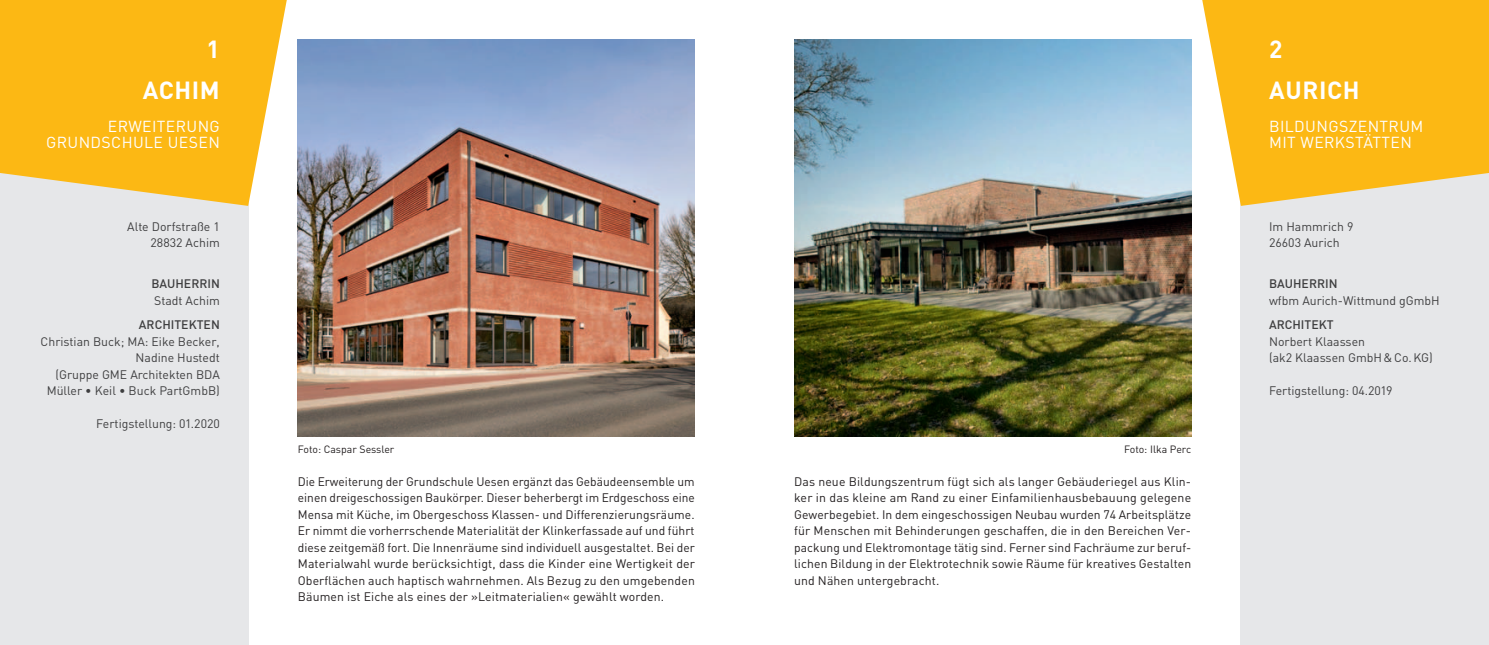
<style>
.page{position:relative;width:1489px;height:645px;background:#fff}
.page>*{position:absolute;margin:0;border:0;box-sizing:border-box;transform-origin:0 0}
.t1{font:700 24.5px "DIN";color:#fff}
.t2{font:15.75px/16.4px "DIN";letter-spacing:.025em;color:#fff}
.t3{font:12.25px/16.4px "DIN";letter-spacing:.01em;color:#231f20}
.t4{font:12.25px/16.4px "DIN";color:#3e3e3f}
.t5{font:500 12.25px "DIN";color:#3e3e3f}
.t6{font:10.5px "DIN";color:#231f20}
</style>
<div class="page">
<div style="left:1240px;top:164px;width:248px;height:481px;background:#e6e7e9"></div>
<div style="left:0;top:164px;width:248px;height:481px;background:#e6e7e9"></div>
<svg style="left:1202px;top:0;width:286px;height:206px;background:#fac033"></svg>
<svg style="left:0;top:0;width:287px;height:206px;background:#fabf30"></svg>
<img style="left:794px;top:40px;width:397px;height:397px">
<img style="left:298px;top:40px;width:396px;height:397px">
<h1 class="t1" style="left:206px;top:33px;width:15px">1</h1>
<h1 class="t1" style="left:1268px;top:33px;width:15px">2</h1>
<h1 class="t1" style="left:143px;top:74px;width:15px">ACHI</h1>
<h1 class="t1" style="left:200px;top:74px;width:21px">M</h1>
<p class="t2" style="left:108px;top:118px;width:21px">Erweiterung</p>
<p class="t2" style="left:46px;top:134px;width:23px">Grundschule</p>
<p class="t2" style="left:168px;top:134px;width:22px">Uesen</p>
<p class="t4" style="left:127px;top:218px;width:94px;text-align:right">Alte Dorfstraße 1<br>28832 Achim</p>
<p class="t5" style="left:151px;top:276px;width:70px">BAUHERRIN</p>
<p class="t4" style="left:154px;top:292px;width:67px">Stadt Achim</p>
<p class="t5" style="left:139px;top:317px;width:82px">ARCHITEKTEN</p>
<p class="t4" style="left:41px;top:333px;width:181px;text-align:right">Christian Buck; MA: Eike Becker,<br>Nadine Hustedt<br>(Gruppe GME Architekten BDA<br>Müller • Keil • Buck PartGmbB)</p>
<p class="t4" style="left:96px;top:415px;width:125px">Fertigstellung: 01.2020</p>
<p class="t6" style="left:298px;top:443px;width:98px">Foto: Caspar Sessler</p>
<p class="t3" style="left:298px;top:473px;width:399px;text-align:justify">Die Erweiterung der Grundschule Uesen ergänzt das Gebäudeensemble um einen dreigeschossigen Baukörper. Dieser beherbergt im Erdgeschoss eine Mensa mit Küche, im Obergeschoss Klassen- und Differenzierungsräume.<br>Er nimmt die vorherrschende Materialität der Klinkerfassade auf und führt diese zeitgemäß fort. Die Innenräume sind individuell ausgestaltet. Bei der Materialwahl wurde berücksichtigt, dass die Kinder eine Wertigkeit der Oberflächen auch haptisch wahrnehmen. Als Bezug zu den umgebenden Bäumen ist Eiche als eines der »Leitmaterialien« gewählt worden.</p>
<p class="t6" style="left:1123px;top:443px;width:69px">Foto: Ilka Perc</p>
<p class="t3" style="left:794px;top:473px;width:399px">Das neue Bildungszentrum fügt sich als langer Gebäuderiegel aus Klin&shy;ker in das kleine am Rand zu einer Einfamilienhausbebauung gelegene Gewerbegebiet. In dem eingeschossigen Neubau wurden 74 Arbeitsplätze für Menschen mit Behinderungen geschaffen, die in den Bereichen Ver&shy;packung und Elektromontage tätig sind. Ferner sind Fachräume zur beruf&shy;lichen Bildung in der Elektrotechnik sowie Räume für kreatives Gestalten und Nähen untergebracht.</p>
<h1 class="t1" style="left:1268px;top:74px;width:64px">AURICH</h1>
<p class="t2" style="left:1268px;top:118px;width:22px">Bildungszentrum mit</p>
<p class="t2" style="left:1300px;top:134px;width:25px">Werkst</p>
<p class="t2" style="left:1363px;top:134px;width:20px">ätten</p>
<p class="t4" style="left:1268px;top:218px;width:86px">Im Hammrich 9<br>26603 Aurich</p>
<p class="t5" style="left:1268px;top:276px;width:70px">BAUHERRIN</p>
<p class="t4" style="left:1268px;top:292px;width:172px">wfbm Aurich-Wittmund gGmbH</p>
<p class="t5" style="left:1268px;top:317px;width:66px">ARCHITEKT</p>
<p class="t4" style="left:1268px;top:333px;width:165px">Norbert Klaassen<br>(ak2 Klaassen GmbH&amp;Co.KG)</p>
<p class="t4" style="left:1268px;top:382px;width:125px">Fertigstellung: 04.2019</p>
</div>
